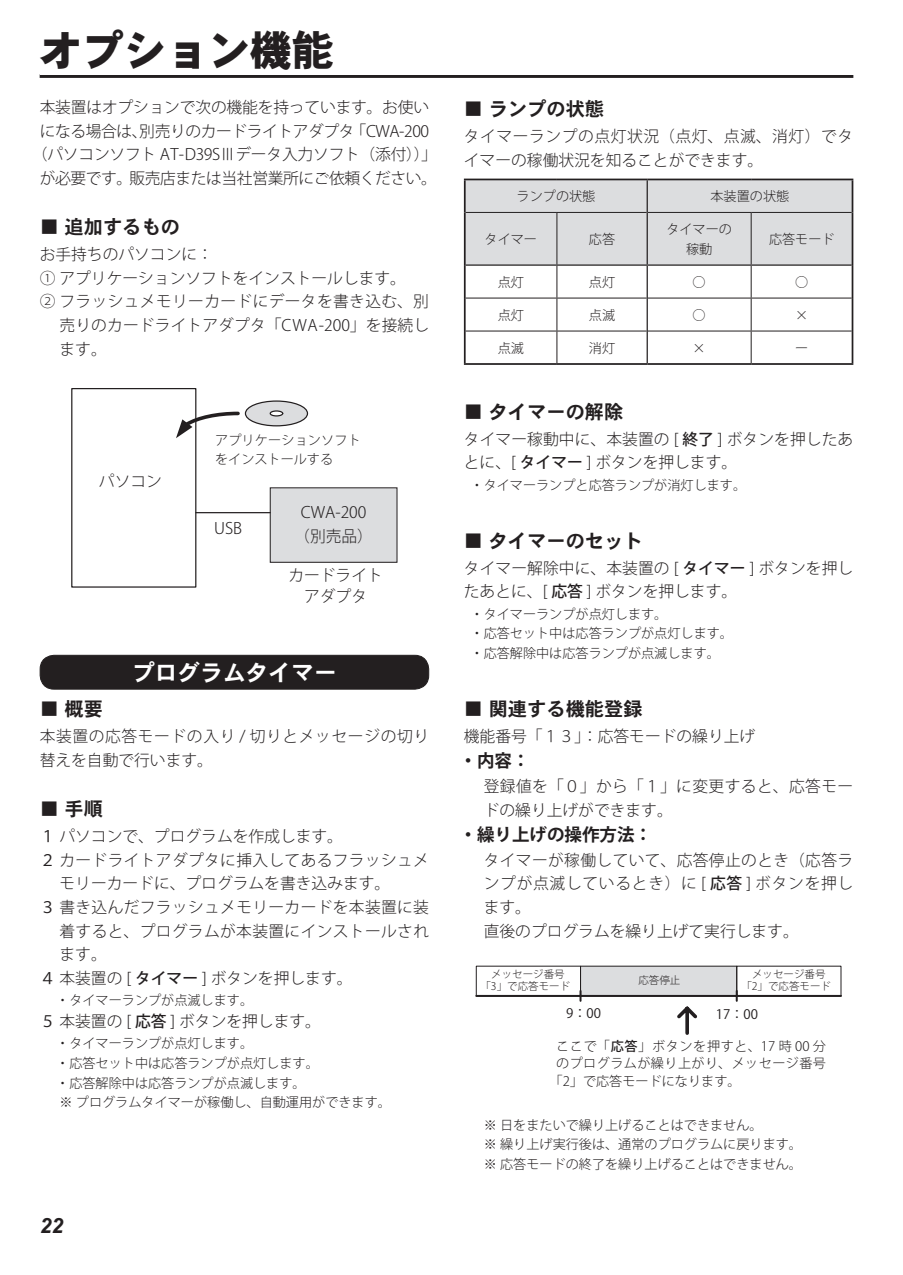
<style>
.page{position:relative;width:903px;height:1275px;background:#fff}
.page>*{position:absolute;margin:0;border:0;box-sizing:border-box;transform-origin:0 0}
.t1{font:42px "Heisei Kaku Go Std W9";color:#231f20}
.t2{font:22.75px "Heisei Kaku Go Std W7";color:#fff}
.t3{font:italic 700 21px "Arial";color:#231f20}
.t4{font:19.25px "Heisei Kaku Go Std W7";color:#231f20}
.t5{font:700 17.5px "Koz Go Pr 6 N";color:#231f20}
.t6{font:17.5px "Heisei Kaku Go Std W5";color:#231f20}
.t7{font:300 15.75px/23.6px "Koz Go Pr 6 N";color:#231f20}
.t8{font:300 15.75px/23.6px "Koz Go Pr 6 N";letter-spacing:-.025em;color:#231f20;text-align:center}
.t9{font:300 15.75px/23.6px "Koz Go Pr 6 N";letter-spacing:.025em;color:#231f20}
.t10{font:300 15.75px "Koz Go Pr 6 N";letter-spacing:.02em;color:#231f20}
.t11{font:300 15.75px/23.6px "Koz Go Pr 6 N";letter-spacing:.04em;color:#231f20}
.t12{font:300 13.12px/19.6px "Koz Go Pr 6 N";color:#231f20}
.t13{font:300 13.12px "Koz Go Pr 6 N";letter-spacing:.05em;color:#231f20}
.t14{font:300 13.12px "Koz Go Pr 6 N";letter-spacing:.03em;color:#231f20}
.t15{font:13.12px "Koz Go Pr 6 N";color:#231f20}
.t16{font:300 10.5px/12.2px "Koz Go Pr 6 N";color:#231f20;text-align:center}
.s1{font-weight:400}
.s2{font-weight:500}
</style>
<div class="page">
<svg style="left:40px;top:75px;width:813px;height:3px;background:#292526"></svg>
<div style="left:71px;top:388px;width:125px;height:200px;border:1px solid #231f20"></div>
<div style="left:270px;top:488px;width:127px;height:74px;background:#dcdddf"></div>
<hr style="left:196px;top:512px;width:74px;height:1px;background:#231f20">
<svg style="left:176px;top:410px;width:64px;height:28px"></svg>
<div style="left:245px;top:401px;width:62px;height:25px;background:#dcdddf;border-radius:50%"></div>
<div style="left:245px;top:400px;width:63px;height:26px;border:1px solid #231f20;border-radius:50%"></div>
<div style="left:270px;top:411px;width:13px;height:5px;background:#fff;border-radius:50%"></div>
<div style="left:270px;top:410px;width:13px;height:6px;border:1px solid #231f20;border-radius:50%"></div>
<svg style="left:476px;top:966px;width:365px;height:69px"></svg>
<div style="left:466px;top:180px;width:385px;height:84px;background:#dcdddf"></div>
<hr style="left:464px;top:179px;width:93px;height:1px;background:#231f20">
<hr style="left:464px;top:180px;width:2px;height:32px;background:#231f20">
<hr style="left:557px;top:179px;width:90px;height:1px;background:#231f20">
<hr style="left:647px;top:179px;width:104px;height:1px;background:#231f20">
<hr style="left:751px;top:179px;width:102px;height:1px;background:#231f20">
<hr style="left:851px;top:180px;width:2px;height:32px;background:#231f20">
<hr style="left:464px;top:212px;width:2px;height:53px;background:#231f20">
<hr style="left:851px;top:212px;width:2px;height:53px;background:#231f20">
<hr style="left:464px;top:265px;width:2px;height:33px;background:#231f20">
<hr style="left:851px;top:265px;width:2px;height:33px;background:#231f20">
<hr style="left:464px;top:298px;width:2px;height:33px;background:#231f20">
<hr style="left:851px;top:298px;width:2px;height:33px;background:#231f20">
<hr style="left:464px;top:331px;width:2px;height:32px;background:#231f20">
<hr style="left:851px;top:331px;width:2px;height:32px;background:#231f20">
<hr style="left:464px;top:363px;width:93px;height:2px;background:#231f20">
<hr style="left:557px;top:363px;width:90px;height:2px;background:#231f20">
<hr style="left:647px;top:363px;width:104px;height:2px;background:#231f20">
<hr style="left:751px;top:363px;width:102px;height:2px;background:#231f20">
<hr style="left:466px;top:212px;width:91px;height:1px;background:#231f20">
<hr style="left:557px;top:212px;width:89px;height:1px;background:#231f20">
<hr style="left:556px;top:213px;width:1px;height:51px;background:#231f20">
<hr style="left:648px;top:212px;width:103px;height:1px;background:#231f20">
<hr style="left:751px;top:212px;width:100px;height:1px;background:#231f20">
<hr style="left:751px;top:213px;width:1px;height:51px;background:#231f20">
<hr style="left:556px;top:266px;width:1px;height:32px;background:#231f20">
<hr style="left:751px;top:266px;width:1px;height:32px;background:#231f20">
<hr style="left:466px;top:298px;width:91px;height:1px;background:#231f20">
<hr style="left:557px;top:298px;width:89px;height:1px;background:#231f20">
<hr style="left:556px;top:298px;width:1px;height:33px;background:#231f20">
<hr style="left:648px;top:298px;width:103px;height:1px;background:#231f20">
<hr style="left:751px;top:298px;width:100px;height:1px;background:#231f20">
<hr style="left:751px;top:298px;width:1px;height:33px;background:#231f20">
<hr style="left:466px;top:331px;width:91px;height:1px;background:#231f20">
<hr style="left:557px;top:331px;width:89px;height:1px;background:#231f20">
<hr style="left:556px;top:331px;width:1px;height:32px;background:#231f20">
<hr style="left:648px;top:331px;width:103px;height:1px;background:#231f20">
<hr style="left:751px;top:331px;width:100px;height:1px;background:#231f20">
<hr style="left:751px;top:331px;width:1px;height:32px;background:#231f20">
<hr style="left:466px;top:264px;width:91px;height:2px;background:#231f20">
<hr style="left:557px;top:264px;width:90px;height:2px;background:#231f20">
<hr style="left:647px;top:264px;width:104px;height:2px;background:#231f20">
<hr style="left:751px;top:264px;width:100px;height:2px;background:#231f20">
<hr style="left:646px;top:180px;width:2px;height:32px;background:#231f20">
<hr style="left:646px;top:212px;width:2px;height:52px;background:#231f20">
<hr style="left:646px;top:266px;width:2px;height:32px;background:#231f20">
<hr style="left:646px;top:298px;width:2px;height:33px;background:#231f20">
<hr style="left:646px;top:331px;width:2px;height:32px;background:#231f20">
<div style="left:40px;top:655px;width:389px;height:34px;background:#231f20;border-radius:14px"></div>
<div style="left:40px;top:655px;width:389px;height:35px;border:1px solid #231f20;border-radius:14px"></div>
<h1 class="t1" style="left:40px;top:24px;width:295px">オプション機能</h1>
<p class="t8" style="left:32px;top:96px;width:407px">本装置はオプションで次の機能を持っています。お使いになる場合は、別売りのカードライトアダプタ「CWA-200（パソコンソフト AT-D39SⅢデータ入力ソフト（添付））」が必要です。販売店または当社営業所にご依頼ください。</p>
<p class="t4" style="left:40px;top:215px;width:142px">■ 追加するもの</p>
<p class="t7" style="left:40px;top:243px;width:175px">お手持ちのパソコンに：</p>
<p class="t7" style="left:40px;top:266px;width:368px">① アプリケーションソフトをインストールします。</p>
<p class="t10" style="left:40px;top:293px;width:391px">② フラッシュメモリーカードにデータを書き込む、別</p>
<p class="t7" style="left:60px;top:314px;width:371px">売りのカードライトアダプタ「CWA-200」を接続し</p>
<p class="t7" style="left:60px;top:337px;width:49px">ます。</p>
<p class="t6" style="left:40px;top:48px;width:124px">オプション機能</p>
<p class="t7" style="left:99px;top:469px;width:64px">パソコン</p>
<p class="t12" style="left:215px;top:431px;width:147px">アプリケーションソフトをインストールする</p>
<p class="t7" style="left:214px;top:517px;width:30px">USB</p>
<p class="t7" style="left:301px;top:501px;width:67px">CWA-200</p>
<p class="t7" style="left:294px;top:524px;width:80px">（別売品）</p>
<p class="t7" style="left:288px;top:565px;width:96px;line-height:21px;text-align:center">カードライトアダプタ</p>
<h2 class="t2" style="left:132px;top:659px;width:206px">プログラムタイマー</h2>
<p class="t4" style="left:40px;top:698px;width:65px">■ 概要</p>
<p class="t11" style="left:40px;top:725px;width:391px">本装置の応答モードの入り / 切りとメッセージの切り替えを自動で行います。</p>
<p class="t4" style="left:40px;top:797px;width:65px">■ 手順</p>
<p class="t7" style="left:40px;top:825px;width:305px"><span class="s1">１</span> パソコンで、プログラムを作成します。</p>
<p class="t10" style="left:40px;top:851px;width:391px"><span class="s1">２</span>カードライトアダプタに挿入してあるフラッシュメ</p>
<p class="t7" style="left:60px;top:872px;width:332px">モリーカードに、プログラムを書き込みます。</p>
<p class="t10" style="left:40px;top:898px;width:391px"><span class="s1">３</span>書き込んだフラッシュメモリーカードを本装置に装</p>
<p class="t10" style="left:60px;top:922px;width:371px">着すると、プログラムが本装置にインストールされ</p>
<p class="t7" style="left:60px;top:943px;width:49px">ます。</p>
<p class="t7" style="left:40px;top:966px;width:314px"><span class="s1">４</span>本装置の [ <span class="s2">タイマー</span> ] ボタンを押します。</p>
<p class="t12" style="left:56px;top:991px;width:198px">・タイマーランプが点滅します。</p>
<p class="t7" style="left:40px;top:1010px;width:283px"><span class="s1">５</span>本装置の [ <span class="s2">応答</span> ] ボタンを押します。</p>
<p class="t12" style="left:56px;top:1034px;width:336px">・タイマーランプが点灯します。<br>・応答セット中は応答ランプが点灯します。<br>・応答解除中は応答ランプが点滅します。<br>※ プログラムタイマーが稼働し、自動運用ができます。</p>
<h3 class="t3" style="left:40px;top:1212px;width:25px">22</h3>
<p class="t4" style="left:464px;top:97px;width:142px">■ ランプの状態</p>
<p class="t7" style="left:464px;top:125px;width:391px">タイマーランプの点灯状況（点灯、点滅、消灯）でタイマーの稼働状況を知ることができます。</p>
<p class="t12" style="left:517px;top:187px;width:80px">ランプの状態</p>
<p class="t12" style="left:710px;top:187px;width:80px">本装置の状態</p>
<p class="t12" style="left:485px;top:229px;width:54px">タイマー</p>
<p class="t12" style="left:589px;top:229px;width:28px">応答</p>
<p class="t12" style="left:666px;top:220px;width:67px;text-align:center">タイマーの稼動</p>
<p class="t12" style="left:769px;top:229px;width:67px">応答モード</p>
<p class="t12" style="left:498px;top:272px;width:28px">点灯</p>
<p class="t12" style="left:589px;top:272px;width:28px">点灯</p>
<p class="t12" style="left:693px;top:272px;width:15px">○</p>
<p class="t12" style="left:795px;top:272px;width:15px">○</p>
<p class="t12" style="left:498px;top:305px;width:28px">点灯</p>
<p class="t12" style="left:589px;top:305px;width:28px">点滅</p>
<p class="t12" style="left:693px;top:305px;width:15px">○</p>
<p class="t12" style="left:795px;top:305px;width:15px">×</p>
<p class="t12" style="left:498px;top:338px;width:28px">点滅</p>
<p class="t12" style="left:589px;top:338px;width:28px">消灯</p>
<p class="t12" style="left:693px;top:338px;width:15px">×</p>
<p class="t12" style="left:795px;top:338px;width:15px">ー</p>
<p class="t4" style="left:464px;top:400px;width:161px">■ タイマーの解除</p>
<p class="t7" style="left:464px;top:427px;width:391px">タイマー稼動中に、本装置の [ <span class="s2">終了</span> ] ボタンを押したあとに、[ <span class="s2">タイマー</span> ] ボタンを押します。</p>
<p class="t12" style="left:470px;top:475px;width:277px">・タイマーランプと応答ランプが消灯します。</p>
<p class="t4" style="left:464px;top:529px;width:180px">■ タイマーのセット</p>
<p class="t7" style="left:464px;top:556px;width:391px">タイマー解除中に、本装置の [ <span class="s2">タイマー</span> ] ボタンを押したあとに、[ <span class="s2">応答</span> ] ボタンを押します。</p>
<p class="t12" style="left:470px;top:604px;width:264px">・タイマーランプが点灯します。<br>・応答セット中は応答ランプが点灯します。・応答解除中は応答ランプが点滅します。</p>
<p class="t4" style="left:464px;top:698px;width:180px">■ 関連する機能登録</p>
<p class="t7" style="left:464px;top:725px;width:293px">機能番号「１３」：応答モードの繰り上げ</p>
<p class="t5" style="left:459px;top:751px;width:71px">・内容：</p>
<p class="t9" style="left:484px;top:775px;width:371px">登録値を「０」から「１」に変更すると、応答モードの繰り上げができます。</p>
<p class="t5" style="left:459px;top:825px;width:194px">・繰り上げの操作方法：</p>
<p class="t9" style="left:484px;top:848px;width:371px">タイマーが稼働していて、応答停止のとき（応答ランプが点滅しているとき）に [ <span class="s2">応答</span> ] ボタンを押します。<br>直後のプログラムを繰り上げて実行します。</p>
<p class="t16" style="left:480px;top:968px;width:91px">メッセージ番号「3」で応答モード</p>
<p class="t16" style="left:638px;top:974px;width:43px">応答停止</p>
<p class="t15" style="left:566px;top:1005px;width:36px">9：00</p>
<p class="t15" style="left:716px;top:1006px;width:44px">17：00</p>
<p class="t16" style="left:741px;top:968px;width:91px">メッセージ番号「2」で応答モード</p>
<p class="t13" style="left:556px;top:1039px;width:271px">ここで「<span class="s2">応答</span>」ボタンを押すと、17 時 00 分</p>
<p class="t14" style="left:556px;top:1056px;width:271px">のプログラムが繰り上がり、メッセージ番号</p>
<p class="t12" style="left:550px;top:1072px;width:192px">「2」で応答モードになります。</p>
<p class="t12" style="left:484px;top:1115px;width:320px">※ 日をまたいで繰り上げることはできません。<br>※ 繰り上げ実行後は、通常のプログラムに戻ります。※ 応答モードの終了を繰り上げることはできません。</p>
</div>
